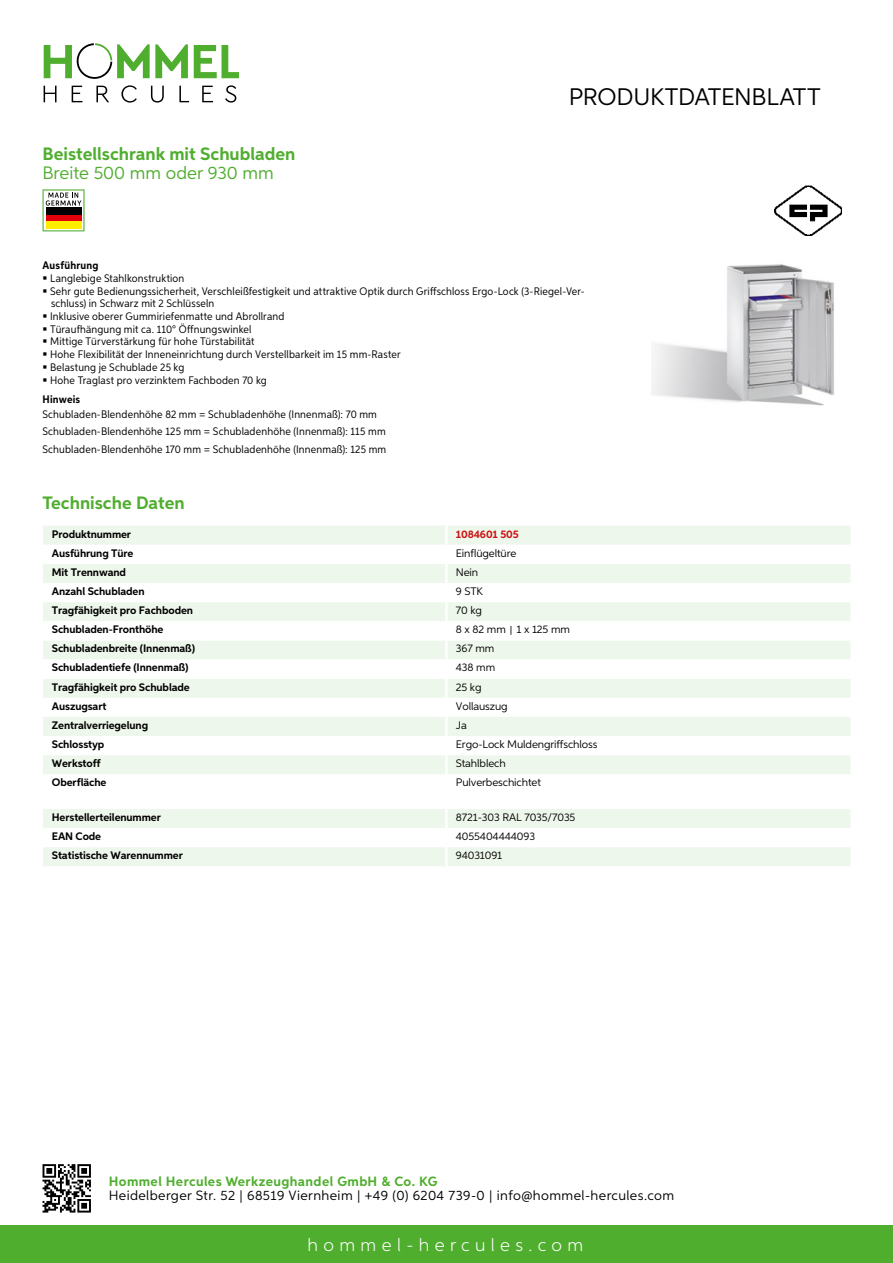
<style>
.page{position:relative;width:893px;height:1263px;background:#fff}
.page>*{position:absolute;margin:0;border:0;box-sizing:border-box;transform-origin:0 0}
.t1{font:24px "Aspira";letter-spacing:-.01em;color:#000}
.t2{font:700 18px "Aspira";color:#50ae2f}
.t3{font:18px "Aspira";color:#50ae2f}
.t4{font:300 18px "Aspira";letter-spacing:.3em;color:#fff}
.t5{font:13.5px "Aspira";letter-spacing:.03em;color:#000}
.t6{font:700 13.5px "Aspira";letter-spacing:.03em;color:#50ae2f}
.t7{font:10.95px/12.6px "Aspira Nar";letter-spacing:.015em;color:#000}
.t8{font:700 10.95px "Aspira";letter-spacing:-.01em;color:#000}
.t9{font:10.95px "Aspira";letter-spacing:-.01em;color:#000}
.t10{font:700 10.95px "Aspira Nar";letter-spacing:.02em;color:#000}
.t11{font:700 10.95px "Aspira";letter-spacing:-.01em;color:#cd1013}
.s1{font-family:"Wuerth Global";font-size:10.5px}
</style>
<div class="page">
<div style="left:0;top:1226px;width:893px;height:37px;background:#50ae2f"></div>
<svg style="left:43px;top:1164px;width:48px;height:48px"></svg>
<svg style="left:194px;top:45px;width:45px;height:33px"></svg>
<svg style="left:44px;top:43px;width:144px;height:36px"></svg>
<svg style="left:44px;top:86px;width:13px;height:16px"></svg>
<svg style="left:72px;top:86px;width:10px;height:16px"></svg>
<svg style="left:96px;top:86px;width:13px;height:16px"></svg>
<svg style="left:121px;top:85px;width:16px;height:18px"></svg>
<svg style="left:151px;top:86px;width:13px;height:17px"></svg>
<svg style="left:179px;top:86px;width:10px;height:16px"></svg>
<svg style="left:202px;top:86px;width:11px;height:16px"></svg>
<svg style="left:225px;top:85px;width:11px;height:18px"></svg>
<div style="left:43px;top:526px;width:807px;height:19px;background:#eef7eb"></div>
<svg style="left:43px;top:564px;width:807px;height:210px;fill:#eef7eb"></svg>
<hr style="left:445px;top:526px;width:3px;height:19px;background:#fff">
<hr style="left:445px;top:564px;width:3px;height:19px;background:#fff">
<hr style="left:445px;top:583px;width:3px;height:19px;background:#fff">
<hr style="left:445px;top:602px;width:3px;height:19px;background:#fff">
<hr style="left:445px;top:621px;width:3px;height:19px;background:#fff">
<hr style="left:445px;top:640px;width:3px;height:19px;background:#fff">
<hr style="left:445px;top:659px;width:3px;height:20px;background:#fff">
<hr style="left:445px;top:679px;width:3px;height:19px;background:#fff">
<hr style="left:445px;top:698px;width:3px;height:19px;background:#fff">
<hr style="left:445px;top:717px;width:3px;height:19px;background:#fff">
<hr style="left:445px;top:736px;width:3px;height:19px;background:#fff">
<hr style="left:445px;top:755px;width:3px;height:19px;background:#fff">
<svg style="left:43px;top:809px;width:807px;height:57px"></svg>
<hr style="left:445px;top:847px;width:3px;height:19px;background:#fff">
<svg style="left:43px;top:189px;width:42px;height:42px"></svg>
<div style="left:46px;top:214px;width:35px;height:7px;background:#e3000b"></div>
<div style="left:46px;top:208px;width:35px;height:7px;background:#000"></div>
<div style="left:46px;top:221px;width:35px;height:7px;background:#ffed00"></div>
<img style="left:652px;top:264px;width:182px;height:142px">
<img style="left:775px;top:185px;width:67px;height:50px">
<h2 class="t2" style="left:43px;top:142px;width:254px">Beistellschrank mit Schubladen</h2>
<h2 class="t3" style="left:43px;top:162px;width:233px">Breite 500 mm oder 930 mm</h2>
<h1 class="t1" style="left:569px;top:82px;width:253px">Produktdatenblatt</h1>
<p class="t10" style="left:43px;top:259px;width:58px">Ausführung</p>
<p class="t7" style="left:50px;top:272px;width:536px">Langlebige Stahlkonstruktion<br>Sehr gute Bedienungssicherheit, Verschleißfestigkeit und attraktive Optik durch Griffschloss Ergo-Lock (3-Riegel-Ver&shy;schluss) in Schwarz mit 2 Schlüsseln<br>Inklusive oberer Gummiriefenmatte und Abrollrand<br>Türaufhängung mit ca. 110° Öffnungswinkel<br>Mittige Türverstärkung für hohe Türstabilität<br>Hohe Flexibilität der Inneneinrichtung durch Verstellbarkeit im 15 mm-Raster<br>Belastung je Schublade 25 kg<br>Hohe Traglast pro verzinktem Fachboden 70 kg</p>
<p class="t10" style="left:43px;top:392px;width:39px">Hinweis</p>
<p class="t7" style="left:43px;top:405px;width:345px;line-height:17.5px">Schubladen-Blendenhöhe 82 mm = Schubladenhöhe (Innenmaß): 70 mm<br>Schubladen-Blendenhöhe 125 mm = Schubladenhöhe (Innenmaß): 115 mm<br>Schubladen-Blendenhöhe 170 mm = Schubladenhöhe (Innenmaß): 125 mm</p>
<h2 class="t2" style="left:43px;top:491px;width:144px">Technische Daten</h2>
<p class="t8" style="left:52px;top:527px;width:81px">Produktnummer</p>
<p class="t11" style="left:456px;top:527px;width:64px">1084601 505</p>
<p class="t8" style="left:52px;top:546px;width:83px">Ausführung Türe</p>
<p class="t9" style="left:456px;top:546px;width:62px">Einflügeltüre</p>
<p class="t8" style="left:52px;top:565px;width:76px">Mit Trennwand</p>
<p class="t9" style="left:456px;top:565px;width:24px">Nein</p>
<p class="t8" style="left:52px;top:584px;width:94px">Anzahl Schubladen</p>
<p class="t9" style="left:456px;top:584px;width:22px">9 STK</p>
<p class="t8" style="left:52px;top:604px;width:143px">Tragfähigkeit pro Fachboden</p>
<p class="t9" style="left:456px;top:604px;width:28px">70 kg</p>
<p class="t8" style="left:52px;top:623px;width:113px">Schubladen-Fronthöhe</p>
<p class="t9" style="left:456px;top:623px;width:116px">8 x 82 mm <span class="s1">|</span> 1 x 125 mm</p>
<p class="t8" style="left:52px;top:642px;width:145px">Schubladenbreite (Innenmaß)</p>
<p class="t9" style="left:456px;top:642px;width:40px">367 mm</p>
<p class="t8" style="left:52px;top:661px;width:138px">Schubladentiefe (Innenmaß)</p>
<p class="t9" style="left:456px;top:661px;width:41px">438 mm</p>
<p class="t8" style="left:52px;top:680px;width:139px">Tragfähigkeit pro Schublade</p>
<p class="t9" style="left:456px;top:680px;width:27px">25 kg</p>
<p class="t8" style="left:52px;top:699px;width:56px">Auszugsart</p>
<p class="t9" style="left:456px;top:699px;width:53px">Vollauszug</p>
<p class="t8" style="left:52px;top:718px;width:98px">Zentralverriegelung</p>
<p class="t9" style="left:456px;top:718px;width:13px">Ja</p>
<p class="t8" style="left:52px;top:737px;width:54px">Schlosstyp</p>
<p class="t9" style="left:456px;top:737px;width:143px">Ergo-Lock Muldengriffschloss</p>
<p class="t8" style="left:52px;top:757px;width:50px">Werkstoff</p>
<p class="t9" style="left:456px;top:757px;width:51px">Stahlblech</p>
<p class="t8" style="left:52px;top:776px;width:56px">Oberfläche</p>
<p class="t9" style="left:456px;top:776px;width:87px">Pulverbeschichtet</p>
<p class="t8" style="left:52px;top:810px;width:111px">Herstellerteilenummer</p>
<p class="t9" style="left:456px;top:810px;width:54px">8721-303 RAL</p>
<p class="t9" style="left:524px;top:810px;width:53px">7035/7035</p>
<p class="t8" style="left:52px;top:829px;width:51px">EAN Code</p>
<p class="t9" style="left:456px;top:829px;width:81px">4055404444093</p>
<p class="t8" style="left:52px;top:848px;width:132px">Statistische Warennummer</p>
<p class="t9" style="left:456px;top:849px;width:48px">94031091</p>
<p class="t6" style="left:109px;top:1172px;width:330px">Hommel Hercules Werkzeughandel GmbH &amp; Co. KG</p>
<p class="t5" style="left:109px;top:1187px;width:567px">Heidelberger Str. 52 | 68519 Viernheim | +49 (0) 6204 739-0 | info@hommel-hercules.com</p>
<h2 class="t4" style="left:307px;top:1234px;width:277px">hommel-hercules.com</h2>
</div>
